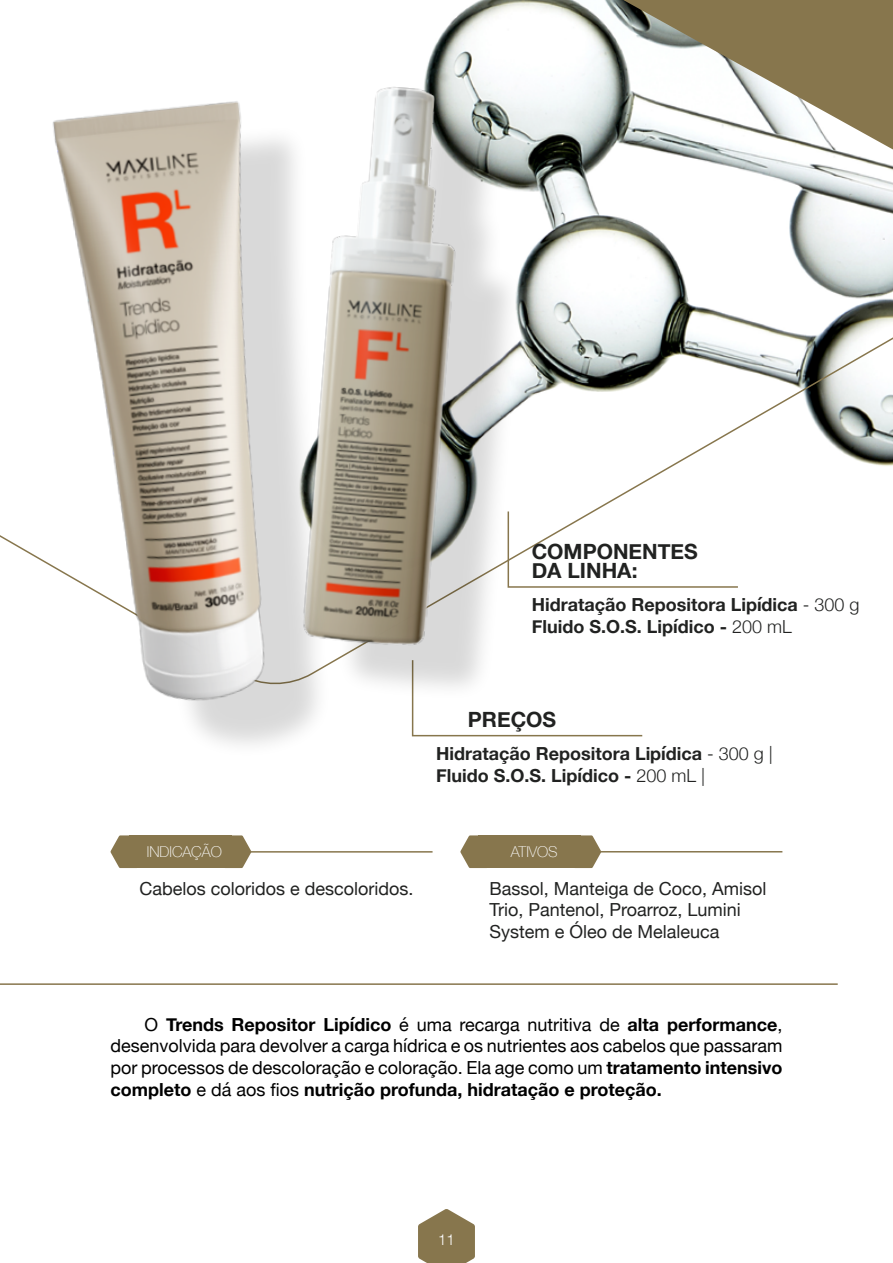
<style>
.page{position:relative;width:893px;height:1263px;background:#fff}
.page>*{position:absolute;margin:0;border:0;box-sizing:border-box;transform-origin:0 0}
.t1{font:700 21px/19.5px "Helvetica Neue";color:#212221}
.t2{font:18px/21.6px "Helvetica Neue";color:#000;text-align:justify}
.t3{font:700 18px/21.6px "Helvetica Neue";color:#212221}
.t4{font:18px/21.6px "Helvetica Neue";color:#212221}
.t5{font:100 15px "Helvetica Neue";color:#fff}
.t6{font:300 15px "Helvetica Neue";color:#fff}
.s1{font-weight:300}
.s2{font-weight:700}
</style>
<div class="page">
<svg style="left:0;top:0;width:893px;height:554px"></svg>
<svg style="left:231px;top:835px;width:20px;height:33px"></svg>
<svg style="left:110px;top:835px;width:19px;height:33px"></svg>
<div style="left:129px;top:835px;width:102px;height:33px;background:#87764d"></div>
<hr style="left:233px;top:851px;width:200px;height:2px;background:#87764d">
<svg style="left:581px;top:835px;width:20px;height:33px"></svg>
<svg style="left:460px;top:835px;width:18px;height:33px"></svg>
<div style="left:478px;top:835px;width:103px;height:33px;background:#87764d"></div>
<hr style="left:583px;top:851px;width:199px;height:1px;background:#87764d">
<hr style="left:0;top:983px;width:838px;height:2px;background:#87764d">
<svg style="left:604px;top:0;width:289px;height:172px"></svg>
<svg style="left:523px;top:510px;width:216px;height:78px"></svg>
<svg style="left:411px;top:713px;width:232px;height:24px"></svg>
<svg style="left:418px;top:1209px;width:57px;height:54px;background:#9a8b69"></svg>
<img style="left:246px;top:60px;width:274px;height:653px">
<div style="left:86px;top:124px;width:246px;height:634px;background:#000;opacity:.15"></div>
<img style="left:30px;top:64px;width:291px;height:657px">
<p class="t1" style="left:532px;top:542px;width:168px">COMPONENTES<br>DA LINHA:</p>
<p class="t3" style="left:532px;top:594px;width:329px">Hidratação Repositora Lipídica <span class="s1">- 300 g<br></span>Fluido S.O.S. Lipídico - <span class="s1">200 mL</span></p>
<p class="t1" style="left:468px;top:710px;width:90px">PREÇOS</p>
<p class="t5" style="left:147px;top:840px;width:77px">INDICAÇÃO</p>
<p class="t4" style="left:140px;top:879px;width:275px">Cabelos coloridos e descoloridos.</p>
<p class="t3" style="left:436px;top:743px;width:338px">Hidratação Repositora Lipídica <span class="s1">- 300 g |<br></span>Fluido S.O.S. Lipídico - <span class="s1">200 mL |</span></p>
<p class="t5" style="left:511px;top:840px;width:48px">ATIVOS</p>
<p class="t4" style="left:489px;top:879px;width:279px">Bassol, Manteiga de Coco, Amisol<br>Trio, Pantenol, Proarroz, Lumini<br>System e Óleo de Melaleuca</p>
<p class="t2" style="left:111px;top:1015px;width:673px;text-indent:34px">O <span class="s2">Trends Repositor Lipídico</span> é uma recarga nutritiva de <span class="s2">alta performance</span>, desenvolvida para devolver a carga hídrica e os nutrientes aos cabelos que passaram por processos de descoloração e coloração. Ela age como um <span class="s2">tratamento intensivo completo</span> e dá aos fios <span class="s2">nutrição profunda, hidratação e proteção.</span></p>
<p class="t6" style="left:438px;top:1227px;width:18px">11</p>
</div>
